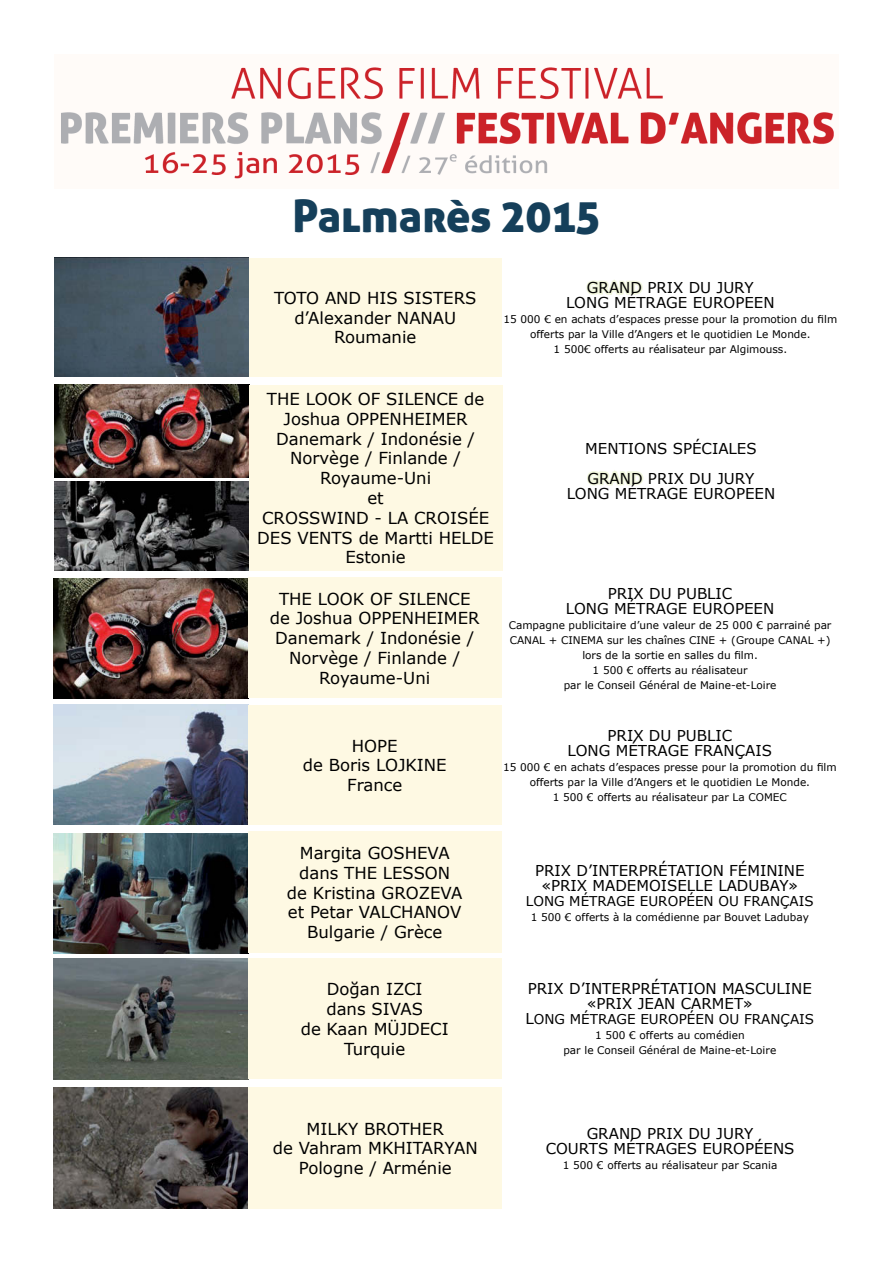
<style>
.page{position:relative;width:893px;height:1263px;background:#fff}
.page>*{position:absolute;margin:0;border:0;box-sizing:border-box;transform-origin:0 0}
.t1{font:45px "Aller Display";color:#153f5a}
.t2{font:16.5px/19.8px "MS Reference Sans Serif";color:#000;text-align:center}
.t3{font:15px/15px "MS Reference Sans Serif";color:#000;text-align:center}
.t4{font:13.5px "MS Reference Sans Serif";color:#000}
.t5{font:10.5px/15px "MS Reference Sans Serif";color:#000;text-align:center}
.s1{font-size:15px}
</style>
<div class="page">
<img style="left:53px;top:578px;width:195px;height:120px">
<img style="left:53px;top:705px;width:195px;height:120px">
<div style="left:249px;top:258px;width:253px;height:119px;background:#fef9e3"></div>
<svg style="left:586px;top:280px;width:57px;height:15px"></svg>
<img style="left:54px;top:258px;width:195px;height:119px">
<img style="left:53px;top:833px;width:195px;height:120px">
<img style="left:53px;top:958px;width:195px;height:121px">
<div style="left:248px;top:578px;width:253px;height:120px;background:#fef9e3"></div>
<div style="left:248px;top:705px;width:253px;height:120px;background:#fef9e3"></div>
<div style="left:248px;top:831px;width:253px;height:122px;background:#fef9e3"></div>
<div style="left:248px;top:958px;width:253px;height:121px;background:#fef9e3"></div>
<img style="left:53px;top:1087px;width:195px;height:121px">
<div style="left:249px;top:1087px;width:253px;height:121px;background:#fef9e3"></div>
<svg style="left:587px;top:470px;width:57px;height:16px"></svg>
<img style="left:55px;top:385px;width:194px;height:92px">
<div style="left:249px;top:385px;width:253px;height:186px;background:#fef9e3"></div>
<img style="left:54px;top:482px;width:195px;height:88px">
<img style="left:61px;top:67px;width:773px;height:112px">
<h1 class="t1" style="left:292px;top:187px;width:309px">Palmarès 2015</h1>
<h2 class="t2" style="left:274px;top:287px;width:204px">TOTO AND HIS SISTERS d’Alexander NANAU<br>Roumanie</h2>
<h3 class="t3" style="left:566px;top:280px;width:210px">GRAND PRIX DU JURY<br>LONG MÉTRAGE EUROPEEN</h3>
<p class="t5" style="left:504px;top:311px;width:335px">15 000 € en achats d’espaces presse pour la promotion du film offerts par la Ville d’Angers et le quotidien Le Monde.<br>1 500€ offerts au réalisateur par Algimouss.</p>
<h2 class="t2" style="left:257px;top:388px;width:238px">THE LOOK OF SILENCE de<br>Joshua OPPENHEIMER<br>Danemark / Indonésie /<br>Norvège / Finlande /<br>Royaume-Uni<br>et<br>CROSSWIND - LA CROISÉE<br>DES VENTS de Martti HELDE<br>Estonie</h2>
<h2 class="t2" style="left:270px;top:588px;width:211px">THE LOOK OF SILENCE de Joshua OPPENHEIMER<br>Danemark / Indonésie /<br>Norvège / Finlande /<br>Royaume-Uni</h2>
<h3 class="t3" style="left:585px;top:433px;width:173px;line-height:30px;text-align:left">MENTIONS SPÉCIALES<br>GRAND PRIX DU JURY</h3>
<h3 class="t3" style="left:567px;top:485px;width:210px">LONG MÉTRAGE EUROPEEN</h3>
<h3 class="t3" style="left:566px;top:585px;width:210px">PRIX DU PUBLIC<br>LONG MÉTRAGE EUROPEEN</h3>
<p class="t5" style="left:509px;top:617px;width:324px">Campagne publicitaire d’une valeur de 25 000 € parrainé par CANAL + CINEMA sur les chaînes CINE + (Groupe CANAL +) lors de la sortie en salles du film.<br>1 500 € offerts au réalisateur<br>par le Conseil Général de Maine-et-Loire</p>
<h2 class="t2" style="left:303px;top:735px;width:145px">HOPE<br>de Boris LOJKINE<br>France</h2>
<h3 class="t3" style="left:568px;top:727px;width:206px">PRIX DU PUBLIC<br>LONG MÉTRAGE FRANÇAIS</h3>
<p class="t5" style="left:503px;top:759px;width:335px">15 000 € en achats d’espaces presse pour la promotion du film offerts par la Ville d’Angers et le quotidien Le Monde.<br>1 500 € offerts au réalisateur par La COMEC</p>
<h2 class="t2" style="left:287px;top:842px;width:177px">Margita GOSHEVA dans THE LESSON<br>de Kristina GROZEVA et Petar VALCHANOV<br>Bulgarie / Grèce</h2>
<h2 class="t2" style="left:301px;top:979px;width:150px">Doğan IZCI<br>dans SIVAS<br>de Kaan MÜJDECI<br>Turquie</h2>
<h3 class="t3" style="left:535px;top:862px;width:271px">PRIX D’INTERPRÉTATION FÉMININE «PRIX MADEMOISELLE LADUBAY»</h3>
<p class="t4" style="left:526px;top:892px;width:289px">LONG MÉTRAGE EUROPÉEN OU FRANÇAIS</p>
<p class="t5" style="left:531px;top:909px;width:280px">1 500 € offerts à la comédienne par Bouvet Ladubay</p>
<h3 class="t3" style="left:528px;top:981px;width:286px">PRIX D’INTERPRÉTATION MASCULINE «PRIX JEAN CARMET»</h3>
<p class="t4" style="left:525px;top:1011px;width:290px"><span class="s1">L</span>ONG MÉTRAGE EUROPÉEN OU FRANÇAIS</p>
<p class="t5" style="left:563px;top:1028px;width:214px">1 500 € offerts au comédien<br>par le Conseil Général de Maine-et-Loire</p>
<h2 class="t2" style="left:273px;top:1118px;width:206px">MILKY BROTHER<br>de Vahram MKHITARYAN<br>Pologne / Arménie</h2>
<h3 class="t3" style="left:546px;top:1125px;width:250px">GRAND PRIX DU JURY<br>COURTS MÉTRAGES EUROPÉENS</h3>
<p class="t5" style="left:563px;top:1157px;width:216px">1 500 € offerts au réalisateur par Scania</p>
</div>
